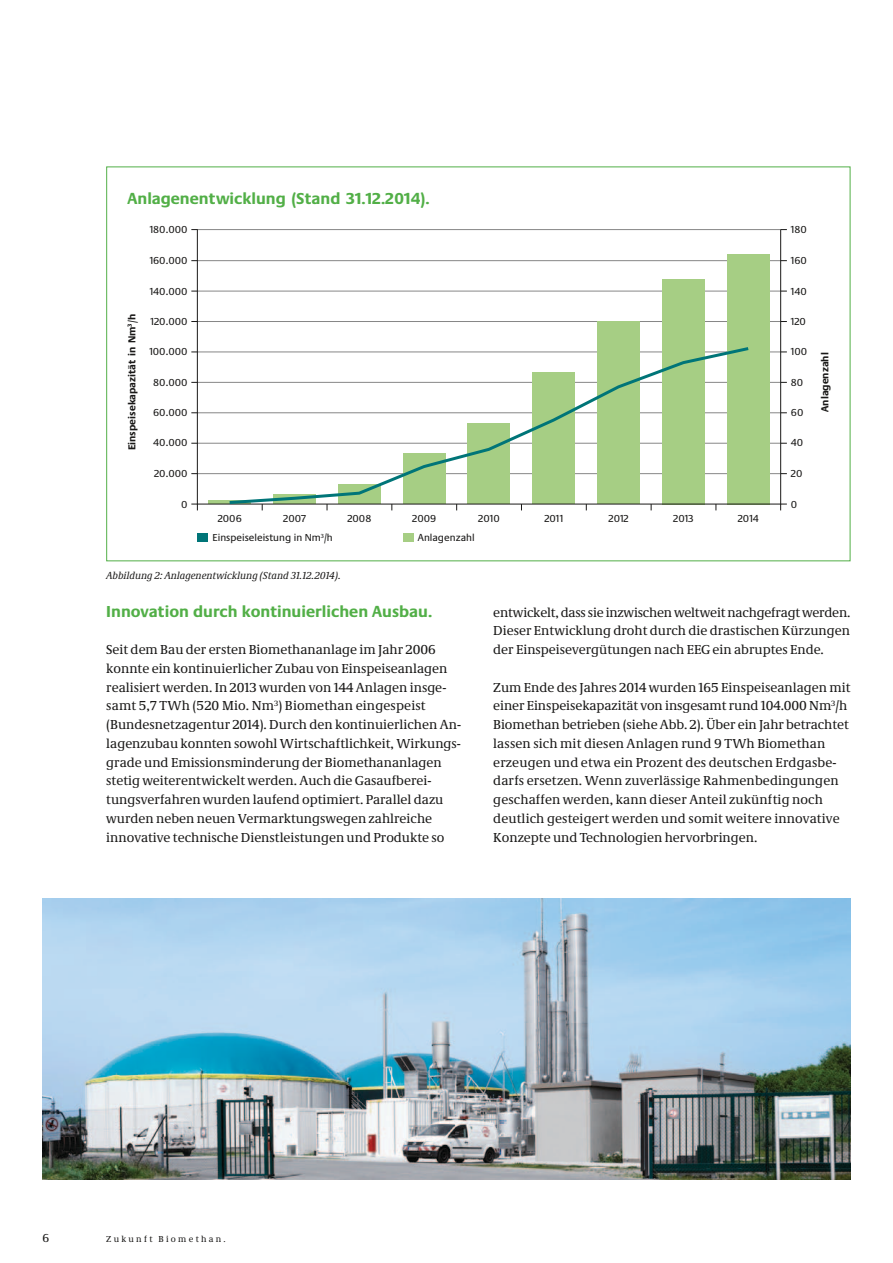
<style>
.page{position:relative;width:893px;height:1263px;background:#fff}
.page>*{position:absolute;margin:0;border:0;box-sizing:border-box;transform-origin:0 0}
.t1{font:700 16.5px "Neue Praxis";color:#52af47}
.t2{font:13.5px/18.8px "Neue Demos";color:#1a1918}
.t3{font:12px "Neue Demos";color:#1a1918}
.t4{font:10.5px "Neue Praxis";color:#1a1918}
.t5{font:italic 10.5px "Neue Demos";color:#1a1918}
.t6{font:700 10.5px "Neue Praxis";color:#1a1918}
.t7{font:9px "Neue Demos";letter-spacing:.25em;color:#1a1918}
</style>
<div class="page">
<hr style="left:198px;top:473px;width:582px;height:1px;background:#878787">
<hr style="left:198px;top:443px;width:582px;height:1px;background:#878787">
<hr style="left:198px;top:412px;width:582px;height:1px;background:#878787">
<hr style="left:198px;top:382px;width:582px;height:1px;background:#878787">
<hr style="left:198px;top:352px;width:582px;height:1px;background:#878787">
<hr style="left:198px;top:321px;width:582px;height:1px;background:#878787">
<hr style="left:198px;top:291px;width:582px;height:1px;background:#878787">
<hr style="left:198px;top:260px;width:582px;height:1px;background:#878787">
<hr style="left:197px;top:229px;width:1px;height:275px;background:#1a1918">
<hr style="left:780px;top:229px;width:1px;height:275px;background:#1a1918">
<svg style="left:208px;top:500px;width:18px;height:4px"></svg>
<div style="left:597px;top:321px;width:43px;height:183px;background:#a6ce84"></div>
<div style="left:662px;top:279px;width:43px;height:225px;background:#a6ce84"></div>
<div style="left:727px;top:254px;width:42px;height:250px;background:#a6ce84"></div>
<hr style="left:191px;top:504px;width:596px;height:1px;background:#1a1918">
<svg style="left:226px;top:347px;width:526px;height:159px"></svg>
<div style="left:197px;top:533px;width:11px;height:9px;background:#007578"></div>
<div style="left:403px;top:533px;width:10px;height:9px;background:#a6ce84"></div>
<hr style="left:198px;top:229px;width:582px;height:1px;background:#878787">
<img style="left:43px;top:898px;width:807px;height:281px">
<p class="t1" style="left:128px;top:188px;width:304px">Anlagenentwicklung (Stand 31.12.2014).</p>
<p class="t6" style="left:126px;top:450px;width:138px;rotate:-90deg">Einspeisekapazität in Nm<sup>3</sup>/h</p>
<p class="t4" style="left:150px;top:223px;width:39px">180.000</p>
<p class="t4" style="left:150px;top:254px;width:39px">160.000</p>
<p class="t4" style="left:150px;top:285px;width:39px">140.000</p>
<p class="t4" style="left:151px;top:315px;width:38px">120.000</p>
<p class="t4" style="left:149px;top:345px;width:40px">100.000</p>
<p class="t4" style="left:153px;top:376px;width:36px">80.000</p>
<p class="t4" style="left:153px;top:406px;width:36px">60.000</p>
<p class="t4" style="left:153px;top:436px;width:36px">40.000</p>
<p class="t4" style="left:154px;top:467px;width:35px">20.000</p>
<p class="t4" style="left:181px;top:498px;width:8px">0</p>
<p class="t4" style="left:218px;top:512px;width:26px">2006</p>
<p class="t4" style="left:283px;top:512px;width:24px">2007</p>
<p class="t4" style="left:347px;top:512px;width:25px">2008</p>
<p class="t4" style="left:412px;top:512px;width:26px">2009</p>
<p class="t4" style="left:478px;top:512px;width:23px">2010</p>
<p class="t4" style="left:544px;top:512px;width:20px">2011</p>
<p class="t4" style="left:608px;top:512px;width:22px">2012</p>
<p class="t4" style="left:673px;top:512px;width:22px">2013</p>
<p class="t4" style="left:738px;top:512px;width:23px">2014</p>
<p class="t4" style="left:213px;top:531px;width:122px">Einspeiseleistung in Nm<sup>3</sup>/h</p>
<p class="t4" style="left:418px;top:531px;width:58px">Anlagenzahl</p>
<p class="t5" style="left:106px;top:569px;width:236px">Abbildung 2: Anlagenentwicklung (Stand 31.12.2014).</p>
<p class="t4" style="left:791px;top:223px;width:17px">180</p>
<p class="t4" style="left:791px;top:254px;width:18px">160</p>
<p class="t4" style="left:791px;top:285px;width:17px">140</p>
<p class="t4" style="left:791px;top:315px;width:17px">120</p>
<p class="t4" style="left:791px;top:345px;width:18px">100</p>
<p class="t4" style="left:791px;top:376px;width:14px">80</p>
<p class="t4" style="left:791px;top:406px;width:14px">60</p>
<p class="t4" style="left:791px;top:437px;width:14px">40</p>
<p class="t4" style="left:791px;top:467px;width:13px">20</p>
<p class="t4" style="left:791px;top:498px;width:8px">0</p>
<p class="t6" style="left:819px;top:412px;width:61px;rotate:-90deg">Anlagenzahl</p>
<p class="t1" style="left:106px;top:601px;width:327px">Innovation durch kontinuierlichen Ausbau.</p>
<p class="t2" style="left:106px;top:640px;width:356px">Seit dem Bau der ersten Biomethananlage im Jahr 2006 konnte ein kontinuierlicher Zubau von Einspeiseanlagen realisiert werden. In 2013 wurden von 144 Anlagen insge&shy;samt 5,7 TWh (520 Mio. Nm<sup>3</sup>) Biomethan eingespeist (Bundesnetzagentur 2014). Durch den kontinuierlichen An&shy;lagenzubau konnten sowohl Wirtschaftlichkeit, Wirkungs&shy;grade und Emissionsminderung der Biomethananlagen stetig weiterentwickelt werden. Auch die Gasaufberei&shy;tungsverfahren wurden laufend optimiert. Parallel dazu wurden neben neuen Vermarktungswegen zahlreiche innovative technische Dienstleistungen und Produkte so</p>
<p class="t2" style="left:493px;top:602px;width:359px;text-align:justify">entwickelt, dass sie inzwischen weltweit nachgefragt werden.<br>Dieser Entwicklung droht durch die drastischen Kürzungen der Einspeisevergütungen nach EEG ein abruptes Ende.</p>
<p class="t2" style="left:493px;top:677px;width:359px">Zum Ende des Jahres 2014 wurden 165 Einspeiseanlagen mit einer Einspeisekapazität von insgesamt rund 104.000 Nm<sup>3</sup>/h Biomethan betrieben (siehe Abb. 2). Über ein Jahr betrachtet lassen sich mit diesen Anlagen rund 9 TWh Biomethan erzeugen und etwa ein Prozent des deutschen Erdgasbe&shy;darfs ersetzen. Wenn zuverlässige Rahmenbedingungen geschaffen werden, kann dieser Anteil zukünftig noch deutlich gesteigert werden und somit weitere innovative Konzepte und Technologien hervorbringen.</p>
<p class="t3" style="left:43px;top:1231px;width:8px">6</p>
<p class="t7" style="left:106px;top:1233px;width:121px">Zukunft Biomethan.</p>
</div>
